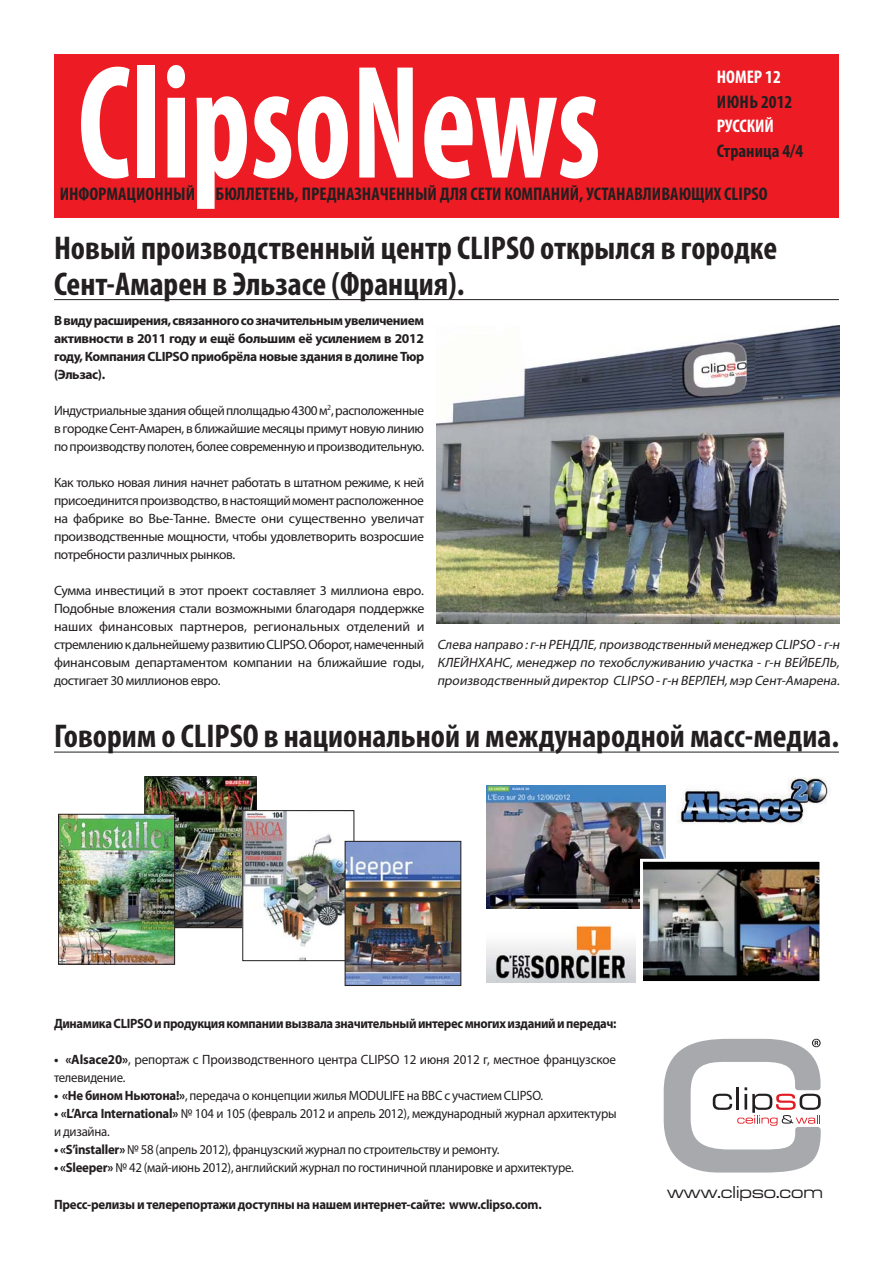
<style>
.page{position:relative;width:893px;height:1263px;background:#fff}
.page>*{position:absolute;margin:0;border:0;box-sizing:border-box;transform-origin:0 0}
.t1{font:700 condensed 163.05px "Myriad Pro";color:#fff;scale:.82 1}
.t2{font:700 condensed 33px/36px "Myriad Pro";color:#231f20}
.t3{font:700 condensed 18.3px "Myriad Pro";color:#231f20}
.t4{font:700 condensed 18.3px "Myriad Pro";color:#fff}
.t5{font:18px "Microgramma EF Medium Extend";color:#231f20}
.t6{font:13.5px/18px "Myriad Pro";letter-spacing:-.02em;color:#231f20;text-align:justify}
.t7{font:13.5px/18px "Myriad Pro";letter-spacing:-.02em;color:#231f20;scale:.95 1}
.t8{font:italic 13.5px/18px "Myriad Pro";color:#231f20;text-align:justify}
.t9{font:700 13.5px/18px "Myriad Pro";letter-spacing:-.025em;color:#231f20;text-align:justify}
.t10{font:700 13.5px "Myriad Pro";letter-spacing:-.025em;color:#231f20;scale:.94 1}
.t11{font:700 13.5px "Myriad Pro";letter-spacing:-.025em;color:#231f20;scale:.95 1}
.s1{font-weight:700}
</style>
<div class="page">
<svg style="left:664px;top:1039px;width:157px;height:133px"></svg>
<hr style="left:54px;top:299px;width:785px;height:1px;background:#231f20">
<img style="left:436px;top:325px;width:403px;height:299px">
<hr style="left:54px;top:752px;width:785px;height:1px;background:#231f20">
<img style="left:147px;top:778px;width:108px;height:148px">
<div style="left:145px;top:776px;width:112px;height:152px;border:1px solid #231f20"></div>
<img style="left:244px;top:812px;width:108px;height:147px">
<div style="left:242px;top:810px;width:112px;height:151px;border:1px solid #231f20"></div>
<img style="left:347px;top:843px;width:112px;height:141px">
<div style="left:345px;top:841px;width:116px;height:145px;border:1px solid #231f20"></div>
<img style="left:60px;top:816px;width:113px;height:147px">
<div style="left:58px;top:814px;width:117px;height:151px;border:1px solid #231f20"></div>
<img style="left:679px;top:777px;width:149px;height:47px">
<img style="left:486px;top:786px;width:180px;height:122px">
<img style="left:644px;top:863px;width:174px;height:117px">
<div style="left:640px;top:859px;width:182px;height:125px;border:3px solid #fff"></div>
<img style="left:486px;top:925px;width:149px;height:57px">
<div style="left:54px;top:54px;width:785px;height:163px;background:#ed1c24"></div>
<h1 class="t1" style="left:78px;top:61px;width:639px">ClipsoNews</h1>
<h3 class="t4" style="left:717px;top:70px;width:66px">НОМЕР 12</h3>
<h3 class="t3" style="left:717px;top:95px;width:77px">ИЮНЬ 2012</h3>
<h3 class="t4" style="left:717px;top:119px;width:59px">РУССКИЙ</h3>
<h3 class="t3" style="left:717px;top:143px;width:88px">Страница 4/4</h3>
<h3 class="t3" style="left:60px;top:187px;width:709px">ИНФОРМАЦИОННЫЙ БЮЛЛЕТЕНЬ, ПРЕДНАЗНАЧЕННЫЙ ДЛЯ СЕТИ КОМПАНИЙ, УСТАНАВЛИВАЮЩИХ CLIPSO</h3>
<h2 class="t2" style="left:54px;top:233px;width:725px">Новый производственный центр CLIPSO открылся в городке<br>Сент-Амарен в Эльзасе (Франция).</h2>
<p class="t9" style="left:54px;top:312px;width:372px">В виду расширения, связанного со значительным увеличением активности в 2011 году и ещё большим её усилением в 2012 году, Компания CLIPSO приобрёла новые здания в долине Тюр (Эльзас).</p>
<p class="t6" style="left:54px;top:403px;width:372px">Индустриальные здания общей плолщадью 4300 м<sup>2</sup>, расположенные в городке Сент-Амарен, в ближайшие месяцы примут новую линию по производству полотен, более современную и производительную.</p>
<p class="t6" style="left:54px;top:475px;width:372px">Как только новая линия начнет работать в штатном режиме, к ней присоединится производство, в настоящий момент расположенное на фабрике во Вье-Танне. Вместе они существенно увеличат производственные мощности, чтобы удовлетворить возросшие потребности различных рынков.</p>
<p class="t6" style="left:54px;top:583px;width:372px">Сумма инвестиций в этот проект составляет 3 миллиона евро.<br>Подобные вложения стали возможными благодаря поддержке наших финансовых партнеров, региональных отделений и стремлению к дальнейшему развитию CLIPSO. Оборот, намеченный финансовым департаментом компании на ближайшие годы, достигает 30 миллионов евро.</p>
<p class="t8" style="left:437px;top:637px;width:406px">Слева направо :г-н РЕНДЛЕ,производственный менеджер CLIPSO -г-н КЛЕЙНХАНС, менеджер по техобслуживанию участка - г-н ВЕЙБЕЛЬ, производственный директор CLIPSO -г-н ВЕРЛЕН,мэр Сент-Амарена.</p>
<h2 class="t2" style="left:54px;top:721px;width:786px">Говорим о CLIPSO в национальной и международной масс-медиа.</h2>
<p class="t10" style="left:54px;top:1018px;width:600px">Динамика CLIPSO и продукция компании вызвала значительный интерес многих изданий и передач:</p>
<p class="t6" style="left:54px;top:1052px;width:564px"><span class="s1">• «Alsace20»</span>, репортаж с Производственного центра CLIPSO 12 июня 2012 г, местное французское телевидение.</p>
<p class="t7" style="left:54px;top:1088px;width:516px"><span class="s1">• «Не бином Ньютона!»</span>, передача о концепции жилья MODULIFE на BBC с участием CLIPSO.</p>
<p class="t7" style="left:54px;top:1106px;width:594px"><span class="s1">• «L’Arca International»</span> № 104 и 105 (февраль 2012 и апрель 2012), международный журнал архитектуры и дизайна.</p>
<p class="t7" style="left:54px;top:1142px;width:471px"><span class="s1">• «S’installer»</span> № 58 (апрель 2012), французский журнал по строительству и ремонту.</p>
<p class="t7" style="left:54px;top:1160px;width:549px"><span class="s1">• «Sleeper»</span> № 42 (май-июнь 2012), английский журнал по гостиничной планировке и архитектуре.</p>
<p class="t11" style="left:54px;top:1199px;width:515px">Пресс-релизы и телерепортажи доступны на нашем интернет-сайте: www.clipso.com.</p>
<h3 class="t5" style="left:667px;top:1180px;width:157px">www.clipso.com</h3>
</div>
